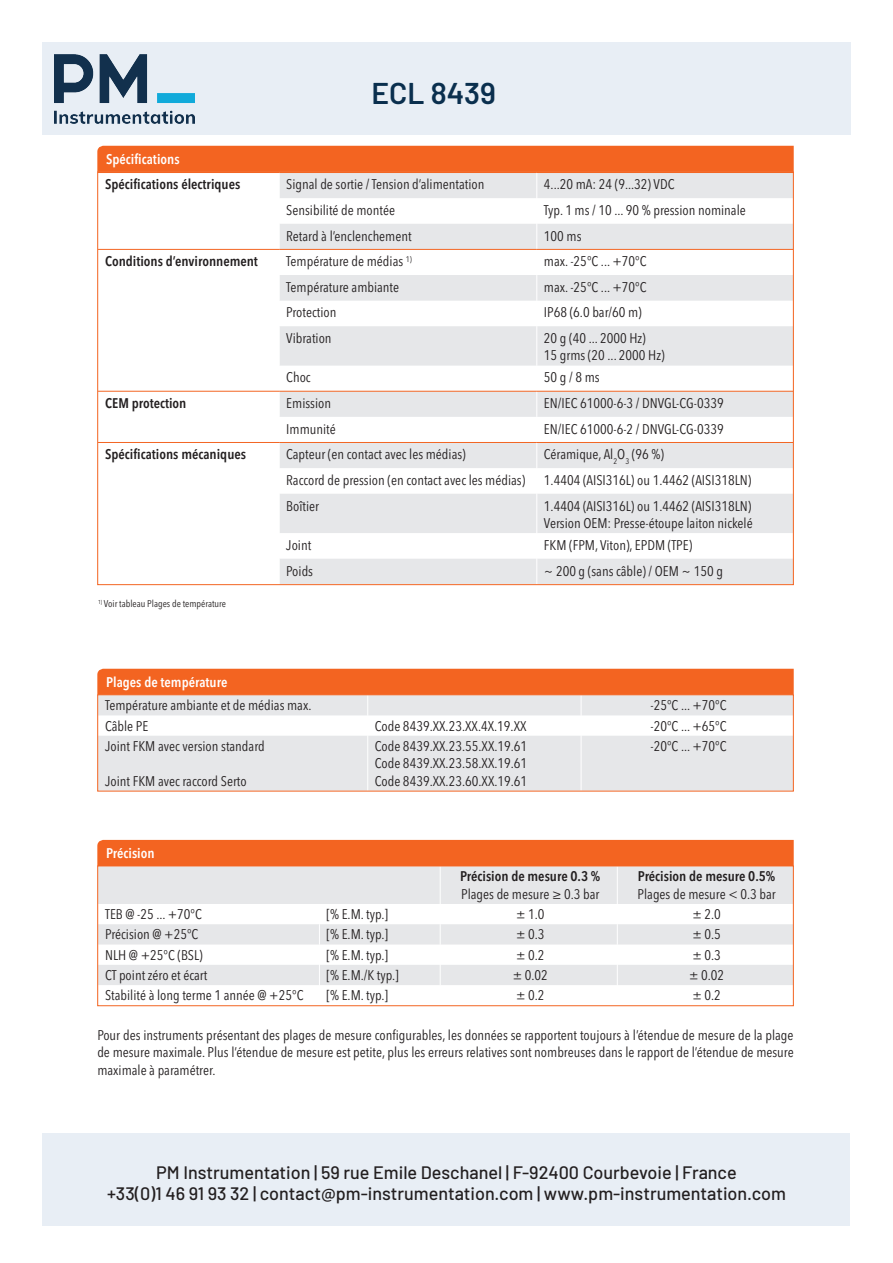
<style>
.page{position:relative;width:893px;height:1263px;background:#fff}
.page>*{position:absolute;margin:0;border:0;box-sizing:border-box;transform-origin:0 0}
.t1{font:600 30px "Barlow";color:#0a2f4e}
.t2{font:500 18px "Barlow";color:#231f20}
.t3{font:condensed 13.95px/17.4px "Avenir Next LT Pro";color:#231f20}
.t4{font:600 condensed 13.95px/17.4px "Avenir Next LT Pro";color:#231f20}
.t5{font:600 condensed 13.95px "Avenir Next LT Pro";color:#fff}
.t6{font:condensed 9.75px "Avenir Next LT Pro";color:#231f20}
.s1{color:#fff}
.s2{font-weight:600;color:#fff}
.s3{font-weight:400}
</style>
<div class="page">
<div style="left:43px;top:1133px;width:807px;height:92px;background:#e8eef5"></div>
<div style="left:43px;top:43px;width:807px;height:92px;background:#e8eef5"></div>
<svg style="left:280px;top:326px;width:512px;height:257px;fill:#e6e7e9"></svg>
<svg style="left:97px;top:146px;width:697px;height:155px"></svg>
<hr style="left:536px;top:326px;width:1px;height:40px;background:#fff">
<svg style="left:536px;top:366px;width:1px;height:128px"></svg>
<hr style="left:536px;top:494px;width:1px;height:39px;background:#fff">
<svg style="left:536px;top:533px;width:1px;height:50px"></svg>
<hr style="left:98px;top:249px;width:181px;height:1px;background:#f36421">
<hr style="left:279px;top:249px;width:258px;height:1px;background:#f36421">
<hr style="left:537px;top:249px;width:256px;height:1px;background:#f36421">
<hr style="left:98px;top:391px;width:181px;height:1px;background:#f36421">
<hr style="left:279px;top:391px;width:258px;height:1px;background:#f36421">
<hr style="left:537px;top:391px;width:256px;height:1px;background:#f36421">
<hr style="left:98px;top:442px;width:181px;height:1px;background:#f36421">
<hr style="left:279px;top:442px;width:258px;height:1px;background:#f36421">
<hr style="left:537px;top:442px;width:256px;height:1px;background:#f36421">
<div style="left:97px;top:840px;width:697px;height:26px;background:#f36421"></div>
<svg style="left:99px;top:868px;width:693px;height:117px;fill:#e6e7e9"></svg>
<hr style="left:440px;top:866px;width:1px;height:38px;background:#fff">
<hr style="left:617px;top:866px;width:1px;height:38px;background:#fff">
<svg style="left:319px;top:904px;width:1px;height:81px"></svg>
<svg style="left:440px;top:904px;width:1px;height:81px"></svg>
<svg style="left:617px;top:904px;width:1px;height:81px"></svg>
<div style="left:97px;top:866px;width:697px;height:140px;border:1px solid #f36421"></div>
<div style="left:99px;top:736px;width:693px;height:53px;background:#e6e7e9"></div>
<svg style="left:97px;top:669px;width:697px;height:47px;background:#ed9e7a"></svg>
<hr style="left:367px;top:736px;width:1px;height:55px;background:#fff">
<hr style="left:581px;top:736px;width:1px;height:55px;background:#fff">
<div style="left:97px;top:694px;width:697px;height:97px;border:1px solid #f36421"></div>
<p class="t4" style="left:105px;top:146px;width:137px;line-height:25.3px"><span class="s1">Spécifications<br></span>Spécifications électriques</p>
<h1 class="t1" style="left:404px;top:64px;width:92px">K3R110</h1>
<p class="t1" style="left:372px;top:74px;width:126px">ECL 8439</p>
<p class="t3" style="left:286px;top:176px;width:200px">Signal de sortie / Tension d’alimentation</p>
<p class="t3" style="left:544px;top:176px;width:132px">4...20 mA: 24 (9...32) VDC</p>
<p class="t3" style="left:286px;top:201px;width:110px">Sensibilité de montée</p>
<p class="t3" style="left:544px;top:201px;width:203px">Typ. 1 ms / 10 ... 90 % pression nominale</p>
<p class="t3" style="left:286px;top:227px;width:127px">Retard à l’enclenchement</p>
<p class="t3" style="left:544px;top:227px;width:39px">100 ms</p>
<p class="t4" style="left:105px;top:253px;width:154px">Conditions d’environnement</p>
<p class="t3" style="left:286px;top:253px;width:127px">Température de médias <sup>1)</sup></p>
<p class="t3" style="left:544px;top:253px;width:104px">max. -25°C ... +70°C</p>
<p class="t3" style="left:286px;top:278px;width:114px">Température ambiante</p>
<p class="t3" style="left:544px;top:278px;width:104px">max. -25°C ... +70°C</p>
<p class="t3" style="left:286px;top:304px;width:52px">Protection</p>
<p class="t3" style="left:544px;top:304px;width:99px">IP68 (6.0 bar/60 m)</p>
<p class="t3" style="left:286px;top:329px;width:47px">Vibration</p>
<p class="t3" style="left:544px;top:329px;width:122px">20 g (40 ... 2000 Hz)<br>15 grms (20 ... 2000 Hz)</p>
<p class="t3" style="left:286px;top:369px;width:26px">Choc</p>
<p class="t3" style="left:544px;top:369px;width:57px">50 g / 8 ms</p>
<p class="t4" style="left:105px;top:394px;width:83px">CEM protection</p>
<p class="t3" style="left:286px;top:394px;width:46px">Emission</p>
<p class="t3" style="left:544px;top:394px;width:181px">EN/IEC 61000-6-3 / DNVGL-CG-0339</p>
<p class="t3" style="left:286px;top:420px;width:51px">Immunité</p>
<p class="t3" style="left:544px;top:420px;width:181px">EN/IEC 61000-6-2 / DNVGL-CG-0339</p>
<p class="t4" style="left:105px;top:446px;width:142px">Spécifications mécaniques</p>
<p class="t3" style="left:286px;top:446px;width:181px">Capteur (en contact avec les médias)</p>
<p class="t3" style="left:544px;top:446px;width:121px">Céramique, Al<sub>2</sub>O<sub>3</sub> (96 %)</p>
<p class="t3" style="left:286px;top:471px;width:240px">Raccord de pression (en contact avec les médias)</p>
<p class="t3" style="left:544px;top:471px;width:209px">1.4404 (AISI316L) ou 1.4462 (AISI318LN)</p>
<p class="t3" style="left:286px;top:497px;width:34px">Boîtier</p>
<p class="t3" style="left:544px;top:497px;width:210px">1.4404 (AISI316L) ou 1.4462 (AISI318LN)<br>Version OEM: Presse-étoupe laiton nickelé</p>
<p class="t3" style="left:286px;top:536px;width:26px">Joint</p>
<p class="t3" style="left:544px;top:536px;width:150px">FKM (FPM, Viton), EPDM (TPE)</p>
<p class="t3" style="left:286px;top:562px;width:28px">Poids</p>
<p class="t3" style="left:544px;top:562px;width:181px">~ 200 g (sans câble) / OEM ~ 150 g</p>
<p class="t6" style="left:98px;top:597px;width:130px"><sup>1)</sup> Voir tableau Plages de température</p>
<p class="t3" style="left:105px;top:670px;width:208px;line-height:23.2px"><span class="s2">Plages de température<br></span>Température ambiante et de médias max.</p>
<p class="t3" style="left:650px;top:697px;width:78px">-25°C ... +70°C</p>
<p class="t3" style="left:105px;top:717px;width:45px">Câble PE</p>
<p class="t3" style="left:375px;top:717px;width:153px">Code 8439.XX.23.XX.4X.19.XX</p>
<p class="t3" style="left:650px;top:717px;width:78px">-20°C ... +65°C</p>
<p class="t3" style="left:105px;top:737px;width:161px">Joint FKM avec version standard</p>
<p class="t3" style="left:105px;top:772px;width:143px">Joint FKM avec raccord Serto</p>
<p class="t3" style="left:375px;top:737px;width:154px;text-align:justify">Code 8439.XX.23.55.XX.19.61<br>Code 8439.XX.23.58.XX.19.61<br>Code 8439.XX.23.60.XX.19.61</p>
<p class="t3" style="left:650px;top:737px;width:78px">-20°C ... +70°C</p>
<p class="t5" style="left:106px;top:845px;width:50px">Précision</p>
<p class="t4" style="left:460px;top:868px;width:142px">Précision de mesure 0.3 %<br><span class="s3">Plages de mesure ≥ 0.3 bar</span></p>
<p class="t4" style="left:638px;top:868px;width:140px">Précision de mesure 0.5%<br><span class="s3">Plages de mesure &lt; 0.3 bar</span></p>
<p class="t3" style="left:105px;top:905px;width:98px">TEB @ -25 ... +70°C</p>
<p class="t3" style="left:327px;top:905px;width:63px">[% E.M. typ.]</p>
<p class="t3" style="left:516px;top:905px;width:30px">± 1.0</p>
<p class="t3" style="left:692px;top:905px;width:30px">± 2.0</p>
<p class="t3" style="left:105px;top:926px;width:95px">Précision @ +25°C</p>
<p class="t3" style="left:327px;top:926px;width:63px">[% E.M. typ.]</p>
<p class="t3" style="left:516px;top:926px;width:30px">± 0.3</p>
<p class="t3" style="left:692px;top:926px;width:30px">± 0.5</p>
<p class="t3" style="left:105px;top:946px;width:99px">NLH @ +25°C (BSL)</p>
<p class="t3" style="left:327px;top:946px;width:63px">[% E.M. typ.]</p>
<p class="t3" style="left:516px;top:946px;width:30px">± 0.2</p>
<p class="t3" style="left:692px;top:946px;width:30px">± 0.3</p>
<p class="t3" style="left:105px;top:966px;width:104px">CT point zéro et écart</p>
<p class="t3" style="left:327px;top:966px;width:74px">[% E.M./K typ.]</p>
<p class="t3" style="left:513px;top:966px;width:37px">± 0.02</p>
<p class="t3" style="left:689px;top:966px;width:37px">± 0.02</p>
<p class="t3" style="left:105px;top:987px;width:200px">Stabilité à long terme 1 année @ +25°C</p>
<p class="t3" style="left:327px;top:987px;width:63px">[% E.M. typ.]</p>
<p class="t3" style="left:516px;top:987px;width:30px">± 0.2</p>
<p class="t3" style="left:692px;top:987px;width:30px">± 0.2</p>
<p class="t3" style="left:97px;top:1026px;width:698px;text-align:justify">Pour des instruments présentant des plages de mesure configurables, les données se rapportent toujours à l’étendue de mesure de la plage de mesure maximale. Plus l’étendue de mesure est petite, plus les erreurs relatives sont nombreuses dans le rapport de l’étendue de mesure maximale à paramétrer.</p>
<p class="t2" style="left:156px;top:1159px;width:582px">PM Instrumentation | 59 rue Emile Deschanel | F-92400 Courbevoie | France</p>
<p class="t2" style="left:107px;top:1181px;width:680px">+33(0)1 46 91 93 32 | contact@pm-instrumentation.com | www.pm-instrumentation.com</p>
<p class="t3" style="left:97px;top:1192px;width:49px">H72336k</p>
<p class="t3" style="left:423px;top:1192px;width:46px">page 4/6</p>
</div>
